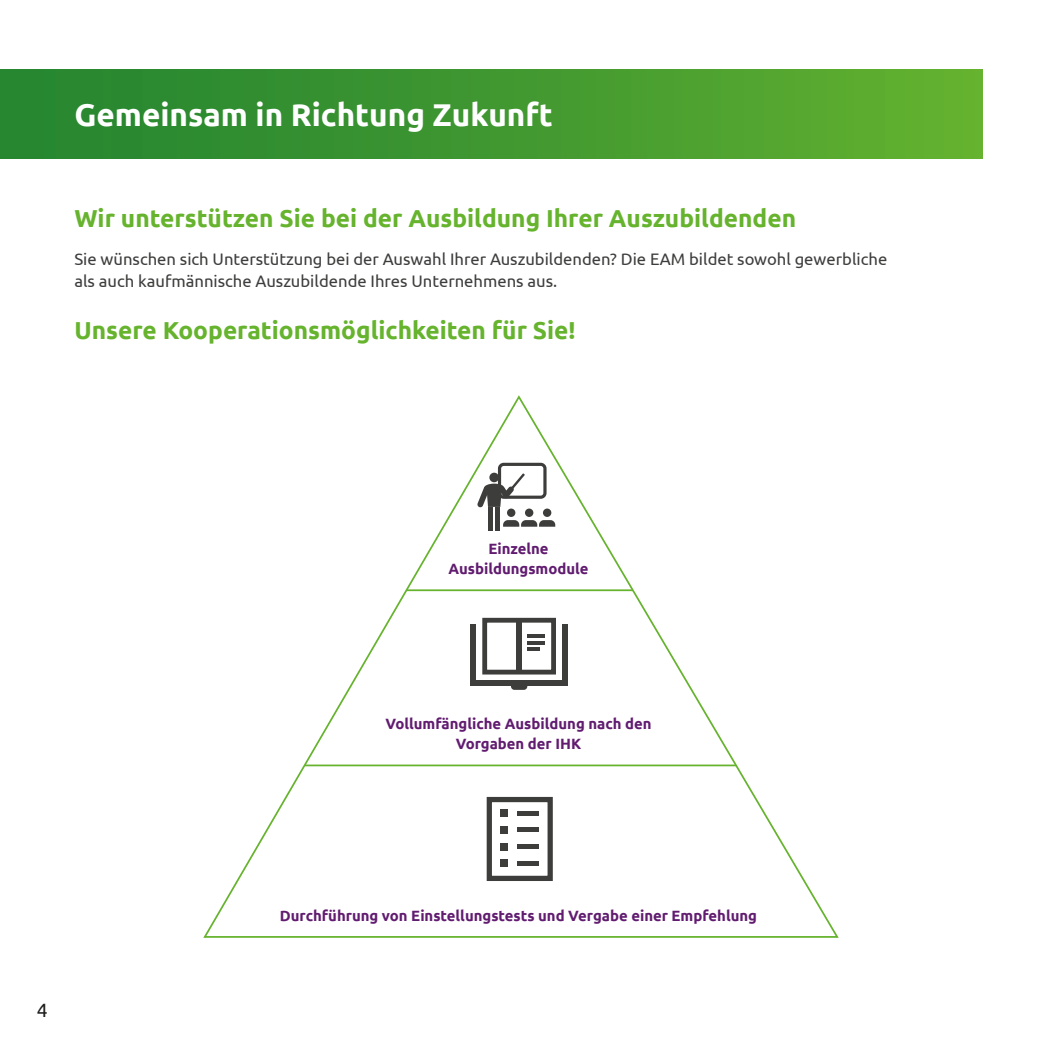
<style>
.page{position:relative;width:1042px;height:1042px;background:#fff}
.page>*{position:absolute;margin:0;border:0;box-sizing:border-box;transform-origin:0 0}
.t1{font:700 31.5px "Ubuntu";color:#fff}
.t2{font:700 24.5px "Ubuntu";color:#66b32e}
.t3{font:19.25px "Ubuntu";color:#1d1d1b}
.t4{font:16.62px/22.2px "Ubuntu";color:#3d3d3c}
.t5{font:700 14.88px/19.2px "Ubuntu";color:#611c70;text-align:center}
</style>
<div class="page">
<div style="left:0;top:69px;width:982px;height:90px;background:linear-gradient(to right,#218230,#62b02f)"></div>
<svg style="left:203px;top:395px;width:636px;height:543px"></svg>
<svg style="left:484px;top:794px;width:71px;height:89px"></svg>
<div style="left:511px;top:683px;width:16px;height:7px;background:#3d3d3c;border-radius:4px"></div>
<svg style="left:470px;top:615px;width:97px;height:70px"></svg>
<div style="left:498px;top:463px;width:48px;height:36px;border:3px solid #3d3d3c;border-radius:4px"></div>
<svg style="left:477px;top:473px;width:78px;height:57px"></svg>
<h1 class="t1" style="left:74px;top:96px;width:480px">Gemeinsam in Richtung Zukunft</h1>
<h2 class="t2" style="left:74px;top:204px;width:723px">Wir unterstützen Sie bei der Ausbildung Ihrer Auszubildenden</h2>
<p class="t4" style="left:74px;top:247px;width:814px">Sie wünschen sich Unterstützung bei der Auswahl Ihrer Auszubildenden? Die EAM bildet sowohl gewerbliche als auch kaufmännische Auszubildende Ihres Unternehmens aus.</p>
<h2 class="t2" style="left:74px;top:315px;width:503px">Unsere Kooperationsmöglichkeiten für Sie!</h2>
<p class="t3" style="left:37px;top:998px;width:12px">4</p>
<p class="t5" style="left:448px;top:539px;width:142px">Einzelne<br>Ausbildungsmodule</p>
<p class="t5" style="left:385px;top:714px;width:268px">Vollumfängliche Ausbildung nach den<br>Vorgaben der IHK</p>
<p class="t5" style="left:280px;top:905px;width:479px">Durchführung von Einstellungstests und Vergabe einer Empfehlung</p>
</div>
